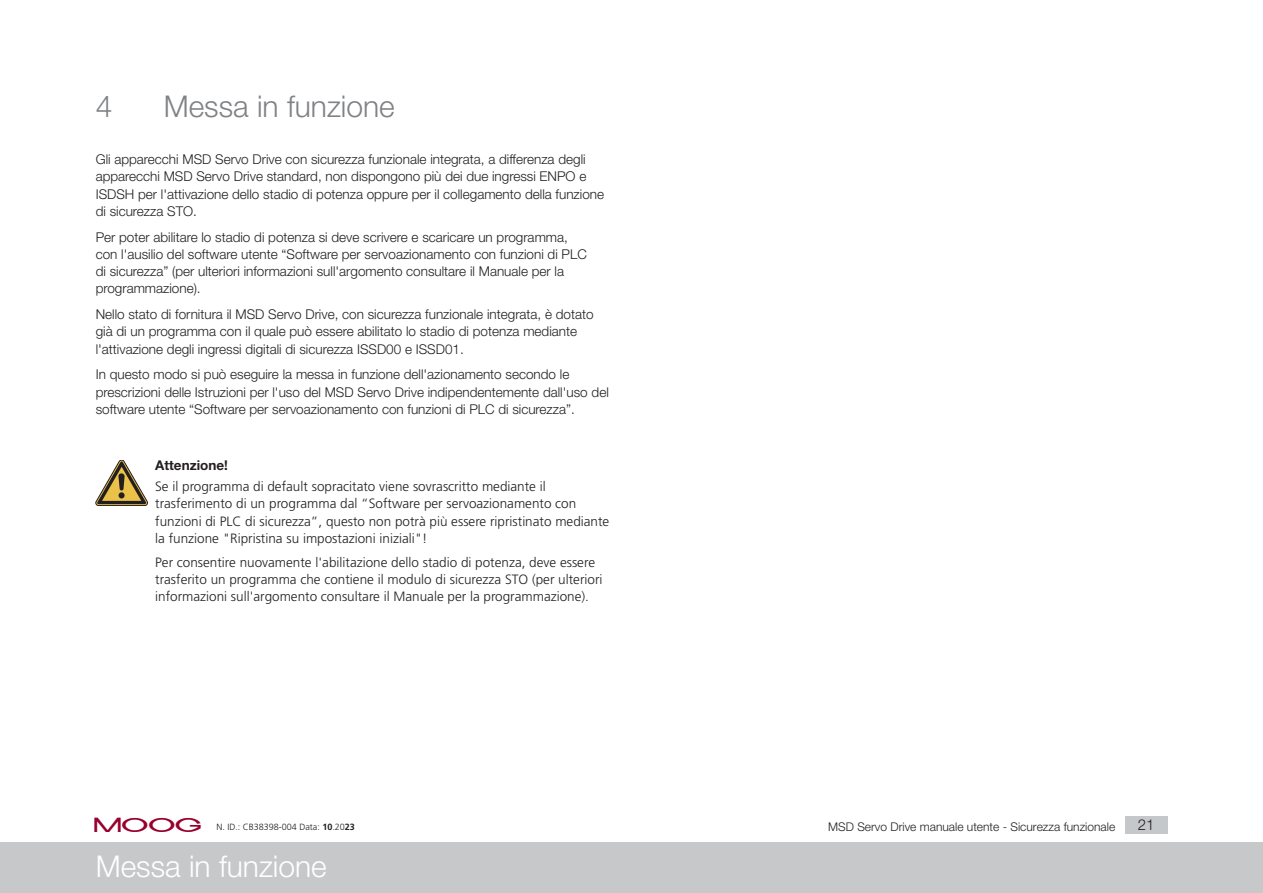
<style>
.page{position:relative;width:1263px;height:893px;background:#fff}
.page>*{position:absolute;margin:0;border:0;box-sizing:border-box;transform-origin:0 0}
.t1{font:300 30px "Helvetica Neue LT Std";color:#808285}
._2012_Musterseite_Ko{font:300 30px "Helvetica Neue LT Std";color:#fff}
._2012_Musterseite_Se{font:300 15px "Helvetica Neue LT Std";color:#231f20}
._2012_Haupttext{font:300 13.5px/17.2px "Helvetica Neue LT Std";color:#231f20}
._2012_Signalwort_FT{font:300 13.5px/17.2px "Frutiger LT Std";color:#231f20}
._2012_Signalwort{font:700 13.5px "Helvetica Neue LT Std";color:#231f20}
._2012_Musterseite_Te{font:300 12px "Helvetica Neue LT Std";color:#231f20}
._2012_Musterseite_ID{font:300 9px "Frutiger LT Std";color:#231f20}
.s1{font-family:"Moogo";font-weight:400;font-size:18px;color:#98012d}
.s2{font-weight:700}
</style>
<div class="page">
<div style="left:0;top:842px;width:1263px;height:51px;background:#c7c8ca"></div>
<div style="left:1125px;top:816px;width:42px;height:17px;background:#c5c8ca"></div>
<svg style="left:96px;top:460px;width:52px;height:46px"></svg>
<p class="t1" style="left:96px;top:88px;width:18px">4</p>
<p class="t1" style="left:164px;top:88px;width:233px">Messa in funzione</p>
<p class="_2012_Haupttext" style="left:96px;top:150px;width:510px">Gli apparecchi MSD Servo Drive con sicurezza funzionale integrata, a differenza degli apparecchi MSD Servo Drive standard, non dispongono più dei due ingressi ENPO e ISDSH per l'attivazione dello stadio di potenza oppure per il collegamento della funzione di sicurezza STO.</p>
<p class="_2012_Haupttext" style="left:96px;top:228px;width:493px">Per poter abilitare lo stadio di potenza si deve scrivere e scaricare un programma, con l'ausilio del software utente “Software per servoazionamento con funzioni di PLC di sicurezza” (per ulteriori informazioni sull'argomento consultare il Manuale per la programmazione).</p>
<p class="_2012_Haupttext" style="left:96px;top:305px;width:499px">Nello stato di fornitura il MSD Servo Drive, con sicurezza funzionale integrata, è dotato già di un programma con il quale può essere abilitato lo stadio di potenza mediante l'attivazione degli ingressi digitali di sicurezza ISSD00 e ISSD01.</p>
<p class="_2012_Haupttext" style="left:96px;top:366px;width:515px">In questo modo si può eseguire la messa in funzione dell'azionamento secondo le prescrizioni delle Istruzioni per l'uso del MSD Servo Drive indipendentemente dall'uso del software utente “Software per servoazionamento con funzioni di PLC di sicurezza”.</p>
<p class="_2012_Signalwort" style="left:155px;top:457px;width:74px">Attenzione!</p>
<p class="_2012_Signalwort_FT" style="left:155px;top:478px;width:456px">Se il programma di default sopracitato viene sovrascritto mediante il trasferimento di un programma dal “Software per servoazionamento con funzioni di PLC di sicurezza”, questo non potrà più essere ripristinato mediante la funzione "Ripristina su impostazioni iniziali"!</p>
<p class="_2012_Signalwort_FT" style="left:155px;top:553px;width:449px">Per consentire nuovamente l'abilitazione dello stadio di potenza, deve essere trasferito un programma che contiene il modulo di sicurezza STO (per ulteriori informazioni sull'argomento consultare il Manuale per la programmazione).</p>
<p class="_2012_Musterseite_ID" style="left:95px;top:822px;width:262px"><span class="s1">MOOG</span> N. ID.: CB38398-004 Data: <span class="s2">10</span>.20<span class="s2">23</span></p>
<p class="_2012_Musterseite_Te" style="left:828px;top:819px;width:288px">MSD Servo Drive manuale utente - Sicurezza funzionale</p>
<p class="_2012_Musterseite_Se" style="left:1138px;top:816px;width:18px">21</p>
<p class="_2012_Musterseite_Ko" style="left:96px;top:848px;width:233px">Messa in funzione</p>
</div>
